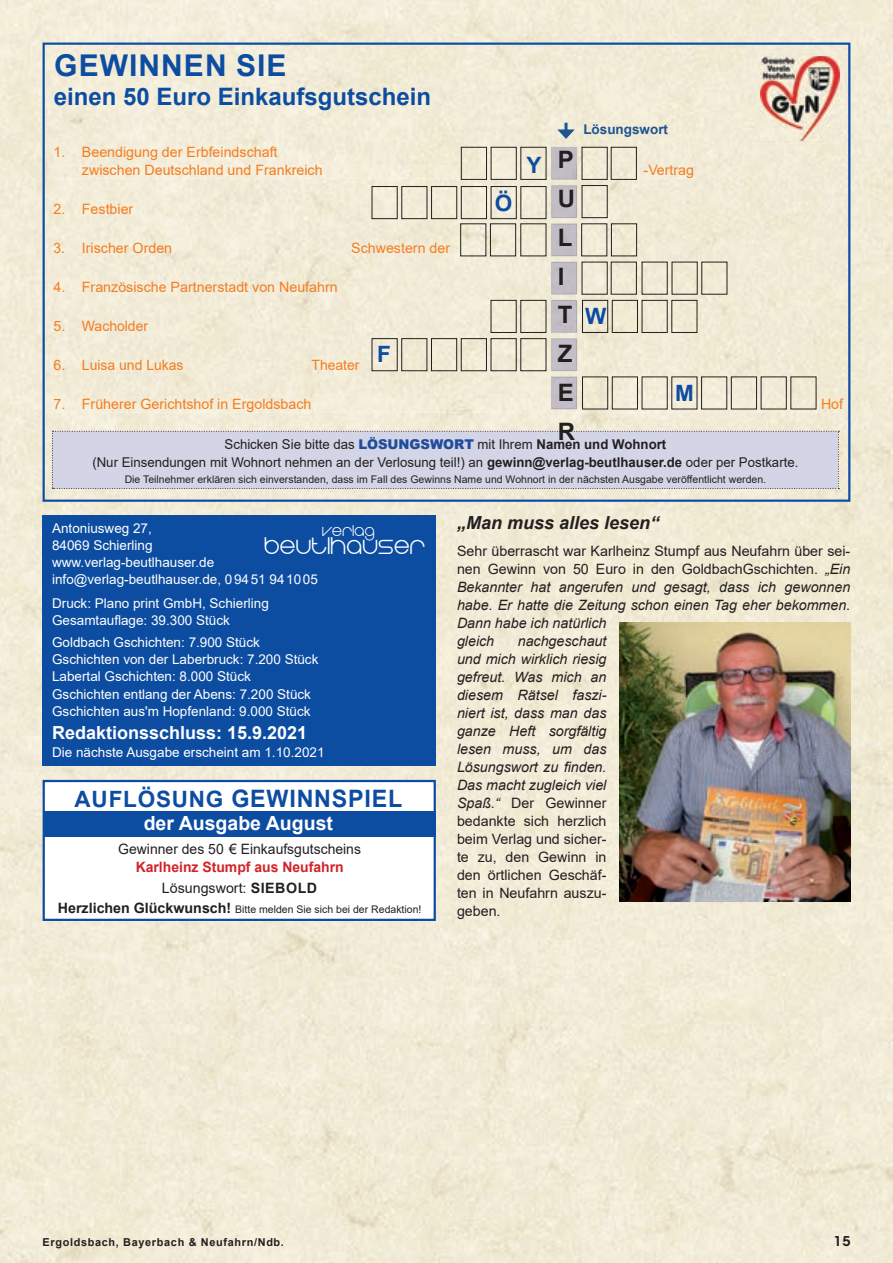
<style>
.page{position:relative;width:893px;height:1263px;background:#f1ebd6}
.page>*{position:absolute;margin:0;border:0;box-sizing:border-box;transform-origin:0 0}
.t1{font:700 30px "Arial";letter-spacing:.035em;color:#0d4da1}
.t2{font:28.35px "Eight One";color:#fff}
.t3{font:700 24px "Arial";color:#0d4da1}
.t4{font:700 24px "Arial";letter-spacing:.035em;color:#0d4da1}
.t5{font:700 24px/38.7px "Arial";color:#231f20}
.t6{font:700 22.5px "Arial";color:#0d4da1}
.t7{font:700 19.5px "Arial";color:#fff}
.t8{font:18.15px "Eight One";color:#fff}
.t9{font:700 18px "Arial";color:#fff}
.t10{font:italic 700 18px "Arial";color:#231f20}
.t11{font:italic 14.25px/18px "Arial";color:#231f20}
.t12{font:14.25px/18px "Arial";color:#f47d21}
.t13{font:700 14.25px/20.7px "Arial";color:#d1232a;text-align:center}
.t14{font:14.25px "Arial";color:#231f20}
.t15{font:13.5px/17.2px "Arial";color:#fff}
.t16{font:13.5px/18px "Arial";color:#231f20;text-align:center}
.t17{font:700 13.5px "Arial";color:#1e5491}
.t18{font:600 13.5px "ITC Avant Garde Std";color:#231f20}
.t19{font:700 10.95px "Arial";letter-spacing:.06em;color:#231f20}
.t20{font:10.5px "Arial";color:#231f20}
.s1{font-family:"Arial Nova"}
.s2{font-weight:900;color:#214c9b}
.s3{font-weight:700}
.s4{font-style:normal}
.s5{font-size:22.5px}
.s6{font-weight:400;color:#231f20}
.s7{color:#231f20}
.s8{font-weight:700;font-size:14.25px}
</style>
<div class="page">
<svg style="left:43px;top:43px;width:807px;height:459px;background:#ece7d4"></svg>
<img style="left:757px;top:52px;width:86px;height:92px">
<img style="left:761px;top:56px;width:78px;height:85px">
<svg style="left:557px;top:123px;width:18px;height:16px"></svg>
<div style="left:52px;top:431px;width:787px;height:58px;background:#d4d4e7"></div>
<div style="left:43px;top:515px;width:393px;height:251px;background:#0d4da1"></div>
<div style="left:43px;top:780px;width:393px;height:141px;background:#fff;border:2px solid #0d4da1"></div>
<div style="left:44px;top:811px;width:392px;height:26px;background:#0d4da1"></div>
<img style="left:551px;top:332px;width:26px;height:1px">
<img style="left:551px;top:300px;width:26px;height:32px">
<img style="left:551px;top:338px;width:26px;height:1px">
<img style="left:551px;top:339px;width:26px;height:32px">
<img style="left:551px;top:376px;width:26px;height:1px">
<img style="left:551px;top:377px;width:26px;height:33px">
<img style="left:551px;top:399px;width:26px;height:10px">
<img style="left:551px;top:261px;width:26px;height:34px">
<img style="left:551px;top:262px;width:26px;height:32px">
<img style="left:551px;top:223px;width:26px;height:1px">
<img style="left:551px;top:224px;width:26px;height:32px">
<img style="left:551px;top:185px;width:26px;height:1px">
<img style="left:551px;top:186px;width:26px;height:32px">
<img style="left:551px;top:179px;width:26px;height:1px">
<img style="left:551px;top:147px;width:26px;height:32px">
<div style="left:582px;top:185px;width:25px;height:33px;border:1px solid #231f20"></div>
<div style="left:402px;top:186px;width:25px;height:33px;border:1px solid #231f20"></div>
<div style="left:372px;top:186px;width:25px;height:33px;border:1px solid #231f20"></div>
<div style="left:431px;top:186px;width:26px;height:33px;border:1px solid #231f20"></div>
<div style="left:461px;top:186px;width:26px;height:33px;border:1px solid #231f20"></div>
<div style="left:491px;top:186px;width:25px;height:33px;border:1px solid #231f20"></div>
<div style="left:582px;top:147px;width:25px;height:33px;border:1px solid #231f20"></div>
<div style="left:490px;top:224px;width:26px;height:32px;border:1px solid #231f20"></div>
<div style="left:460px;top:224px;width:26px;height:32px;border:1px solid #231f20"></div>
<div style="left:581px;top:224px;width:26px;height:32px;border:1px solid #231f20"></div>
<div style="left:611px;top:224px;width:26px;height:32px;border:1px solid #231f20"></div>
<div style="left:521px;top:300px;width:25px;height:33px;border:1px solid #231f20"></div>
<div style="left:521px;top:338px;width:25px;height:33px;border:1px solid #231f20"></div>
<div style="left:491px;top:300px;width:25px;height:33px;border:1px solid #231f20"></div>
<div style="left:491px;top:338px;width:25px;height:33px;border:1px solid #231f20"></div>
<div style="left:461px;top:338px;width:26px;height:33px;border:1px solid #231f20"></div>
<div style="left:431px;top:338px;width:26px;height:33px;border:1px solid #231f20"></div>
<div style="left:402px;top:338px;width:25px;height:33px;border:1px solid #231f20"></div>
<div style="left:582px;top:300px;width:26px;height:33px;border:1px solid #231f20"></div>
<div style="left:372px;top:338px;width:25px;height:33px;border:1px solid #231f20"></div>
<div style="left:582px;top:377px;width:26px;height:32px;border:1px solid #231f20"></div>
<div style="left:612px;top:300px;width:26px;height:33px;border:1px solid #231f20"></div>
<div style="left:612px;top:377px;width:26px;height:32px;border:1px solid #231f20"></div>
<div style="left:642px;top:300px;width:25px;height:33px;border:1px solid #231f20"></div>
<div style="left:672px;top:300px;width:25px;height:33px;border:1px solid #231f20"></div>
<div style="left:701px;top:377px;width:26px;height:32px;border:1px solid #231f20"></div>
<div style="left:731px;top:377px;width:26px;height:32px;border:1px solid #231f20"></div>
<div style="left:611px;top:147px;width:25px;height:33px;border:1px solid #231f20"></div>
<div style="left:491px;top:147px;width:25px;height:33px;border:1px solid #231f20"></div>
<div style="left:461px;top:147px;width:26px;height:33px;border:1px solid #231f20"></div>
<div style="left:521px;top:147px;width:25px;height:33px;border:1px solid #231f20"></div>
<div style="left:521px;top:186px;width:25px;height:33px;border:1px solid #231f20"></div>
<img style="left:619px;top:623px;width:231px;height:278px">
<h1 class="t1" style="left:54px;top:44px;width:234px">GEWINNEN SIE</h1>
<h3 class="t3" style="left:54px;top:80px;width:379px">einen 50 Euro Einkaufsgutschein</h3>
<p class="t17" style="left:583px;top:119px;width:86px">Lösungswort</p>
<p class="t12" style="left:82px;top:143px;width:242px;text-indent:-28px">1. Beendigung der Erbfeindschaft zwischen Deutschland und Frankreich</p>
<h3 class="t5" style="left:558px;top:141px;width:19px">P<br>U<br>L<br>I<br>T<br>Z<br>E<br>R</h3>
<h3 class="t6" style="left:527px;top:149px;width:17px">Y</h3>
<p class="t12" style="left:644px;top:161px;width:52px">-Vertrag</p>
<h3 class="t6" style="left:495px;top:187px;width:19px">Ö</h3>
<p class="t12" style="left:53px;top:200px;width:81px">2. Festbier</p>
<p class="t12" style="left:53px;top:239px;width:120px">3<span class="s1">.</span> Irischer Orden</p>
<p class="t12" style="left:351px;top:239px;width:100px">Schwestern der</p>
<p class="t12" style="left:53px;top:278px;width:286px">4. Französische Partnerstadt von Neufahrn</p>
<p class="t12" style="left:53px;top:317px;width:96px">5. Wacholder</p>
<p class="t12" style="left:53px;top:356px;width:132px">6. Luisa und Lukas</p>
<p class="t12" style="left:311px;top:356px;width:50px">Theater</p>
<p class="t12" style="left:53px;top:395px;width:260px">7. Früherer Gerichtshof in Ergoldsbach</p>
<p class="t12" style="left:821px;top:395px;width:24px">Hof</p>
<h3 class="t6" style="left:585px;top:300px;width:23px">W</h3>
<h3 class="t6" style="left:377px;top:338px;width:15px">F</h3>
<h3 class="t6" style="left:675px;top:378px;width:20px">M</h3>
<p class="t16" style="left:92px;top:435px;width:708px">Schicken Sie bitte das <span class="s2">LÖSUNGSWORT</span> mit Ihrem <span class="s3">Namen und Wohnort<br></span>(Nur Einsendungen mit Wohnort nehmen an der Verlosung teil!) an <span class="s3">gewinn@verlag-beutlhauser.de</span> oder per Postkarte.</p>
<p class="t20" style="left:125px;top:472px;width:643px">Die Teilnehmer erklären sich einverstanden, dass im Fall des Gewinns Name und Wohnort in der nächsten Ausgabe veröffentlicht werden.</p>
<p class="t15" style="left:52px;top:519px;width:267px">Antoniusweg 27,<br>84069 Schierling www.verlag-beutlhauser.de info@verlag-beutlhauser.de, 0 94 51 94 10 05</p>
<p class="t15" style="left:52px;top:595px;width:218px">Druck: Plano print GmbH, Schierling<br>Gesamtauflage: 39.300 Stück</p>
<p class="t15" style="left:52px;top:633px;width:268px">Goldbach Gschichten: 7.900 Stück Gschichten von der Laberbruck: 7.200 Stück Labertal Gschichten: 8.000 Stück Gschichten entlang der Abens: 7.200 Stück Gschichten aus'm Hopfenland: 9.000 Stück</p>
<p class="t9" style="left:52px;top:720px;width:257px">Redaktionsschluss: 15.9.2021</p>
<p class="t15" style="left:52px;top:743px;width:274px">Die nächste Ausgabe erscheint am 1.10.2021</p>
<p class="t10" style="left:457px;top:511px;width:204px">„Man muss alles lesen“</p>
<p class="t11" style="left:457px;top:542px;width:395px"><span class="s4">Sehr überrascht war Karlheinz Stumpf aus Neufahrn über sei&shy;nen Gewinn von 50 Euro in den GoldbachGschichten.</span> „Ein Bekannter hat angerufen und gesagt, dass ich gewonnen habe. Er hatte die Zeitung schon einen Tag eher bekommen.<br>Dann habe ich natürlich<br>gleich</p>
<p class="t8" style="left:323px;top:522px;width:54px">Verlag</p>
<h2 class="t2" style="left:265px;top:533px;width:163px">Beutlhauser</h2>
<p class="t11" style="left:457px;top:632px;width:151px;text-align:justify;text-indent:61px">nachgeschaut und mich wirklich riesig gefreut. Was mich an diesem Rätsel faszi&shy;niert ist, dass man das ganze Heft sorgfältig lesen muss, um das Lösungswort zu finden.<br>Das macht zugleich viel Spaß.“ <span class="s4">Der Gewinner bedankte sich herzlich beim Verlag und sicher&shy;te zu, den Gewinn in den örtlichen Geschäf&shy;ten in Neufahrn auszu&shy;geben.</span></p>
<h3 class="t4" style="left:75px;top:782px;width:329px"><span class="s5">AUFLÖSUNG</span> GEWINNSPIEL</h3>
<h3 class="t7" style="left:144px;top:809px;width:191px">der Ausgabe August</h3>
<p class="t14" style="left:118px;top:839px;width:244px">Gewinner des 50 € Einkaufsgutscheins</p>
<p class="t13" style="left:136px;top:856px;width:209px">Karlheinz Stumpf aus Neufahrn<br><span class="s6">Lösungswort:</span> <span class="s7">SIEBOLD</span></p>
<p class="t20" style="left:58px;top:902px;width:365px"><span class="s8">Herzlichen Glückwunsch!</span> Bitte melden Sie sich bei der Redaktion!</p>
<p class="t19" style="left:43px;top:1235px;width:243px">Ergoldsbach, Bayerbach &amp; Neufahrn/Ndb.</p>
<p class="t18" style="left:834px;top:1233px;width:18px">15</p>
</div>
